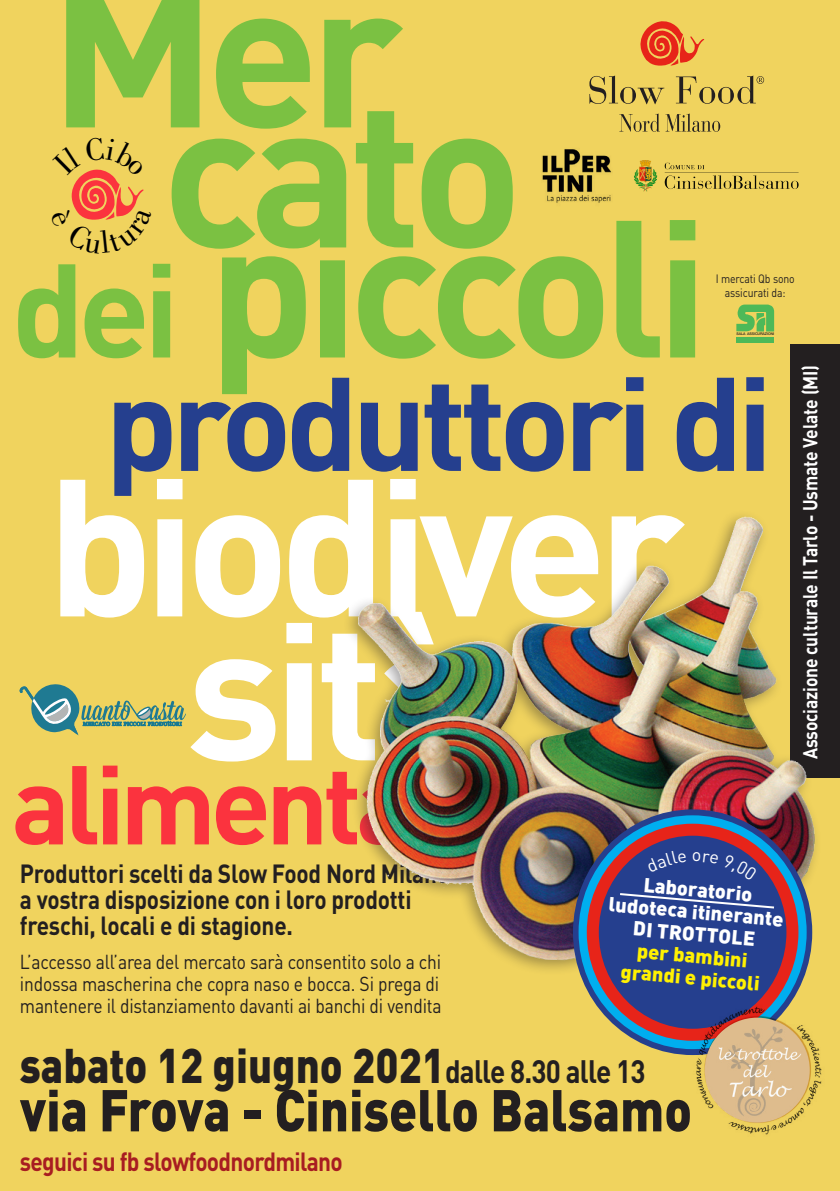
<style>
.page{position:relative;width:840px;height:1191px;background:#fff}
.page>*{position:absolute;margin:0;border:0;box-sizing:border-box;transform-origin:0 0}
.t1{font:700 206.4px "DINOT";letter-spacing:-.05em;color:#7bc142}
.t2{font:700 191.8px/144px "DINOT";letter-spacing:-.055em;color:#fff;text-align:center}
.t3{font:700 191.8px "DINOT";letter-spacing:-.05em;color:#7bc142}
.t4{font:700 130.8px "DINOT";letter-spacing:-.05em;color:#253f8e}
.t5{font:700 110px "DINOT";letter-spacing:-.05em;color:#fb333e}
.t6{font:900 58px "DINOT";color:#231f20;scale:.87 1}
.t7{font:900 48px "DINOT";color:#231f20;scale:.87 1}
.t8{font:700 26px/26px "DINOT";letter-spacing:-.01em;color:#231f20;scale:.87 1}
.t9{font:700 26px "DINOT";letter-spacing:-.03em;color:#a81d21;scale:.87 1}
.t10{font:20px/22px "DINOT";letter-spacing:-.01em;color:#231f20;scale:.87 1}
.t11{font:700 20px "DINOT";letter-spacing:-.01em;color:#fff;scale:.87 1}
.t12{font:900 20px/22px "DINOT";color:#fff;text-align:center}
.t13{font:900 20px/22px "DINOT";color:#fff101;text-align:center}
.t14{font:12px/14.4px "DINOT";letter-spacing:-.01em;color:#231f20;text-align:center;scale:.87 1}
.t15{font:500 3.6px "Helvetica Neue";letter-spacing:-.02em;color:#231f20}
.s1{font-size:130.8px}
.s2{font-weight:700;font-size:32px}
</style>
<div class="page">
<div style="left:0;top:0;width:839px;height:1191px;background:#f0d35e"></div>
<div style="left:789px;top:345px;width:50px;height:433px;background:#231f20"></div>
<svg style="left:589px;top:75px;width:75px;height:29px;background:#c6ae51"></svg>
<svg style="left:675px;top:75px;width:88px;height:29px;background:#c9b152"></svg>
<svg style="left:632px;top:21px;width:72px;height:45px;background:#eb863f"></svg>
<svg style="left:619px;top:113px;width:40px;height:19px"></svg>
<svg style="left:665px;top:113px;width:54px;height:19px"></svg>
<svg style="left:20px;top:683px;width:166px;height:52px;background:#afb875"></svg>
<img style="left:628px;top:160px;width:175px;height:32px">
<img style="left:541px;top:141px;width:71px;height:71px">
<svg style="left:736px;top:304px;width:37px;height:27px"></svg>
<div style="left:736px;top:337px;width:37px;height:5px;background:#4db958"></div>
<img style="left:306px;top:445px;width:533px;height:524px">
<svg style="left:572px;top:809px;width:239px;height:246px;background:#3a4385"></svg>
<div style="left:578px;top:815px;width:228px;height:234px;border:16px solid #00aeef;border-radius:50%"></div>
<div style="left:586px;top:823px;width:212px;height:217px;border:12px solid #e72419;border-radius:50%"></div>
<svg style="left:617px;top:892px;width:158px;height:17px;background:#3e559a"></svg>
<img style="left:685px;top:1000px;width:139px;height:138px">
<svg style="left:50px;top:137px;width:102px;height:117px;background:#f1ba59"></svg>
<svg style="left:645px;top:850px;width:41px;height:22px"></svg>
<div style="left:692px;top:852px;width:64px;height:28px;background:#253f8e"></div>
<h1 class="t1" style="left:49px;top:-82px;width:355px">Mer</h1>
<h1 class="t1" style="left:162px;top:38px;width:363px">cato</h1>
<h2 class="t3" style="left:11px;top:163px;width:698px"><span class="s1">dei</span> piccoli</h2>
<p class="t14" style="left:715px;top:271px;width:92px">I mercati Qb sono assicurati da:</p>
<p class="t15" style="left:736px;top:331px;width:39px">SALA ASSICURAZIONI</p>
<p class="t11" style="left:796px;top:759px;width:454px;rotate:-90deg">Associazione culturale Il Tarlo - Usmate Velate (MI)</p>
<h3 class="t4" style="left:105px;top:338px;width:669px">produttori di</h3>
<h2 class="t2" style="left:46px;top:469px;width:639px">biodiver sità</h2>
<h3 class="t5" style="left:11px;top:732px;width:500px">alimentare</h3>
<h3 class="t8" style="left:20px;top:860px;width:494px">Produttori scelti da Slow Food Nord Milano a vostra disposizione con i loro prodotti freschi, locali e di stagione.</h3>
<p class="t10" style="left:20px;top:950px;width:486px">L’accesso all’area del mercato sarà consentito solo a chi indossa mascherina che copra naso e bocca. Si prega di mantenere il distanziamento davanti ai banchi di vendita</p>
<p class="t12" style="left:611px;top:870px;width:177px;rotate:5deg">Laboratorio ludoteca itinerante<br>DI TROTTOLE</p>
<p class="t13" style="left:623px;top:937px;width:141px;rotate:5deg">per bambini grandi e piccoli</p>
<h3 class="t7" style="left:20px;top:1033px;width:720px">sabato 12 giugno 2021<span class="s2">dalle 8.30 alle 13</span></h3>
<h3 class="t6" style="left:20px;top:1071px;width:773px">via Frova - Cinisello Balsamo</h3>
<h3 class="t9" style="left:20px;top:1144px;width:372px">seguici su fb slowfoodnordmilano</h3>
</div>
